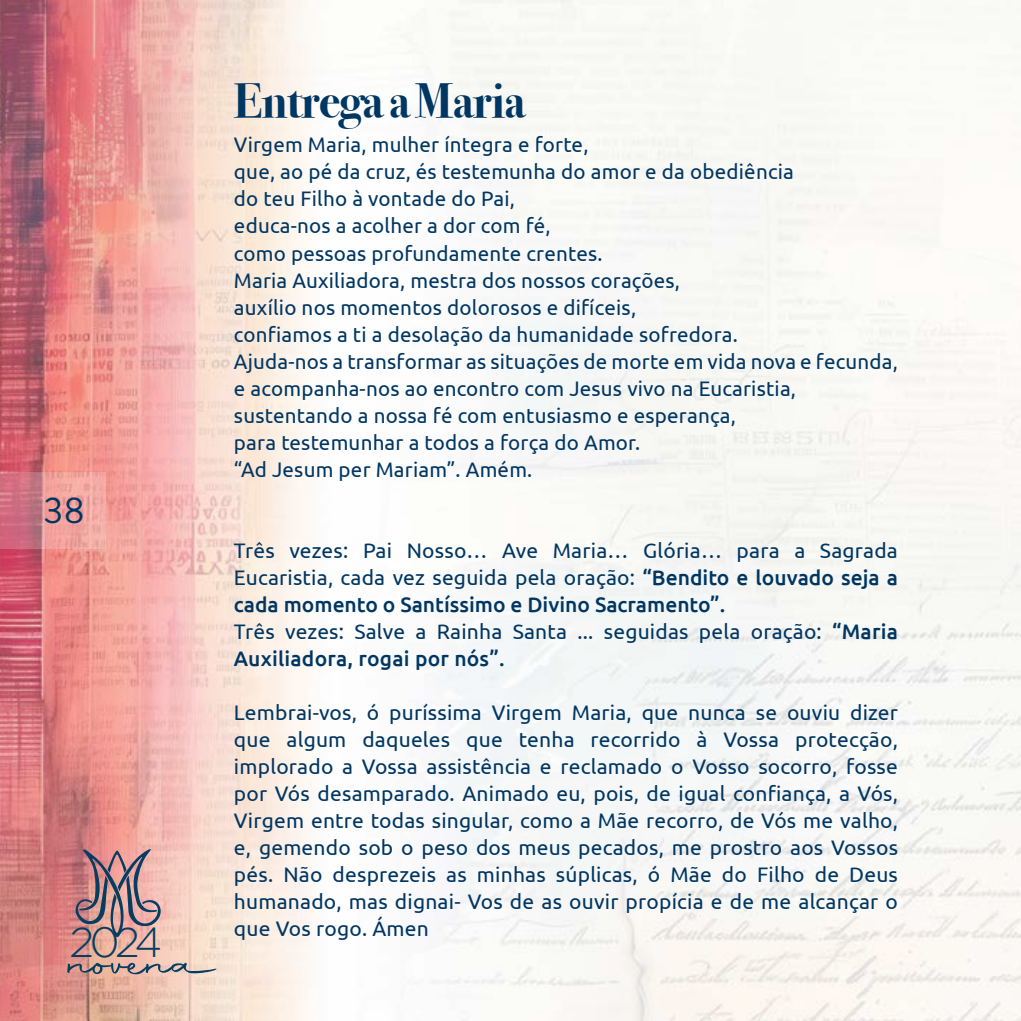
<style>
.page{position:relative;width:1021px;height:1021px;background:#fff}
.page>*{position:absolute;margin:0;border:0;box-sizing:border-box;transform-origin:0 0}
.t1{font:60px "Autography";color:#053e62}
.t2{font:700 48px "Bodoni Svty Two ITCTT";letter-spacing:-.02em;color:#003662}
.t3{font:300 42px "Gotham";color:#053e62}
.t4{font:36px "Brandon Text";color:#003662}
.t5{font:21px/27px "Ubuntu";letter-spacing:.01em;color:#003662;text-align:justify}
.s1{font-weight:500}
</style>
<div class="page">
<img style="left:0;top:0;width:1020px;height:1020px">
<svg style="left:0;top:472px;width:106px;height:77px;background:#e08f93"></svg>
<svg style="left:75px;top:849px;width:87px;height:88px;background:#b38c8e"></svg>
<h3 class="t4" style="left:43px;top:486px;width:43px">38</h3>
<h3 class="t3" style="left:69px;top:919px;width:94px">2024</h3>
<h1 class="t1" style="left:69px;top:922px;width:152px">novena</h1>
<p class="t2" style="left:234px;top:61px;width:293px">Entrega a Maria</p>
<p class="t5" style="left:234px;top:131px;width:356px">Virgem Maria, mulher íntegra e forte,</p>
<p class="t5" style="left:234px;top:158px;width:561px">que, ao pé da cruz, és testemunha do amor e da obediência</p>
<p class="t5" style="left:234px;top:185px;width:282px">do teu Filho à vontade do Pai,</p>
<p class="t5" style="left:234px;top:212px;width:318px">educa-nos a acolher a dor com fé,</p>
<p class="t5" style="left:234px;top:239px;width:370px">como pessoas profundamente crentes.</p>
<p class="t5" style="left:234px;top:266px;width:447px">Maria Auxiliadora, mestra dos nossos corações,</p>
<p class="t5" style="left:234px;top:293px;width:403px">auxílio nos momentos dolorosos e difíceis,</p>
<p class="t5" style="left:234px;top:320px;width:505px">confiamos a ti a desolação da humanidade sofredora.</p>
<p class="t5" style="left:234px;top:347px;width:665px">Ajuda-nos a transformar as situações de morte em vida nova e fecunda,</p>
<p class="t5" style="left:234px;top:374px;width:563px">e acompanha-nos ao encontro com Jesus vivo na Eucaristia,</p>
<p class="t5" style="left:234px;top:401px;width:503px">sustentando a nossa fé com entusiasmo e esperança,</p>
<p class="t5" style="left:234px;top:428px;width:408px">para testemunhar a todos a força do Amor.</p>
<p class="t5" style="left:234px;top:455px;width:300px">“Ad Jesum per Mariam”. Amém.</p>
<p class="t5" style="left:234px;top:536px;width:665px">Três vezes: Pai Nosso… Ave Maria… Glória… para a Sagrada Eucaristia, cada vez seguida pela oração: <span class="s1">“Bendito e louvado seja a cada momento o Santíssimo e Divino Sacramento”.</span></p>
<p class="t5" style="left:234px;top:617px;width:665px">Três vezes: Salve a Rainha Santa ... seguidas pela oração: <span class="s1">“Maria<br>Auxiliadora, rogai por nós”.</span></p>
<p class="t5" style="left:234px;top:698px;width:665px">Lembrai-vos, ó puríssima Virgem Maria, que nunca se ouviu dizer que algum daqueles que tenha recorrido à Vossa protecção, implorado a Vossa assistência e reclamado o Vosso socorro, fosse por Vós desamparado. Animado eu, pois, de igual confiança, a Vós, Virgem entre todas singular, como a Mãe recorro, de Vós me valho, e, gemendo sob o peso dos meus pecados, me prostro aos Vossos pés. Não desprezeis as minhas súplicas, ó Mãe do Filho de Deus humanado, mas dignai- Vos de as ouvir propícia e de me alcançar o que Vos rogo. Ámen</p>
</div>
